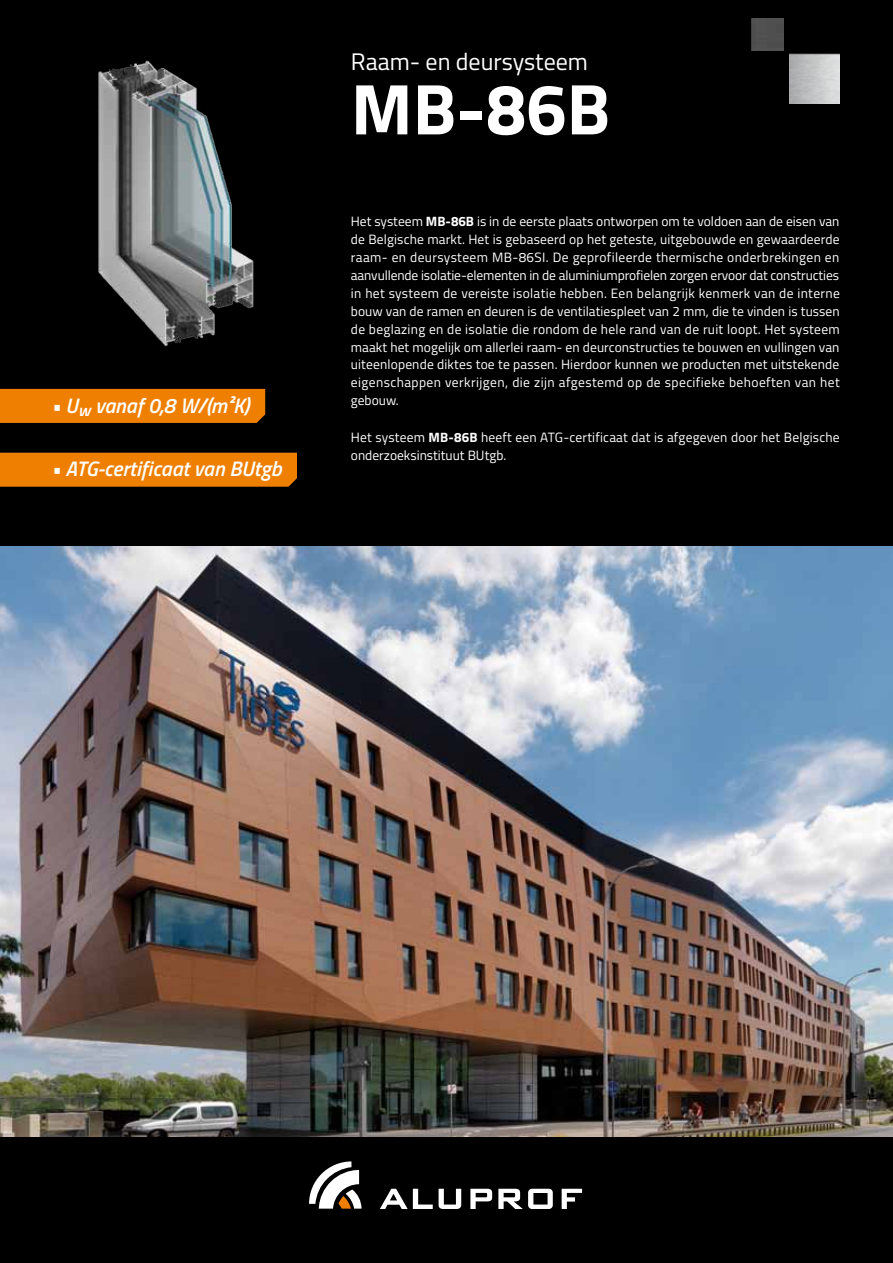
<style>
.page{position:relative;width:893px;height:1263px;background:#000}
.page>*{position:absolute;margin:0;border:0;box-sizing:border-box;transform-origin:0 0}
.t1{font:600 72px "Titillium";color:#fff}
.t2{font:24px "Titillium";color:#fff}
.t3{font:italic 600 21px "Titillium";color:#fff}
.t4{font:13.5px/18px "Titillium";letter-spacing:.015em;color:#fff;text-align:justify}
.s1{font-weight:600}
</style>
<div class="page">
<img style="left:98px;top:60px;width:156px;height:287px">
<img style="left:0;top:547px;width:893px;height:589px">
<svg style="left:309px;top:1161px;width:52px;height:47px"></svg>
<svg style="left:439px;top:1189px;width:22px;height:20px"></svg>
<svg style="left:380px;top:1189px;width:53px;height:20px"></svg>
<svg style="left:470px;top:1189px;width:22px;height:20px"></svg>
<svg style="left:498px;top:1189px;width:55px;height:20px"></svg>
<svg style="left:562px;top:1189px;width:20px;height:20px"></svg>
<img style="left:752px;top:19px;width:31px;height:31px">
<img style="left:789px;top:54px;width:51px;height:50px">
<div style="left:0;top:453px;width:297px;height:34px;background:#ee7f00"></div>
<div style="left:0;top:389px;width:265px;height:34px;background:#ee7f00"></div>
<h3 class="t3" style="left:51px;top:389px;width:199px">• U<sub>w</sub> vanaf 0,8 W/(m²K)</h3>
<h3 class="t3" style="left:51px;top:452px;width:232px">• ATG-certificaat van BUtgb</h3>
<h2 class="t2" style="left:351px;top:44px;width:239px">Raam- en deursysteem</h2>
<h1 class="t1" style="left:351px;top:54px;width:261px">MB-86B</h1>
<p class="t4" style="left:351px;top:211px;width:490px">Het systeem <span class="s1">MB-86B</span> is in de eerste plaats ontworpen om te voldoen aan de eisen van de Belgische markt. Het is gebaseerd op het geteste, uitgebouwde en gewaardeerde raam- en deursysteem MB-86SI. De geprofileerde thermische onderbrekingen en aanvullende isolatie-elementen in de aluminiumprofielen zorgen ervoor dat constructies in het systeem de vereiste isolatie hebben. Een belangrijk kenmerk van de interne bouw van de ramen en deuren is de ventilatiespleet van 2 mm, die te vinden is tussen de beglazing en de isolatie die rondom de hele rand van de ruit loopt. Het systeem maakt het mogelijk om allerlei raam- en deurconstructies te bouwen en vullingen van uiteenlopende diktes toe te passen. Hierdoor kunnen we producten met uitstekende eigenschappen verkrijgen, die zijn afgestemd op de specifieke behoeften van het gebouw.</p>
<p class="t4" style="left:351px;top:427px;width:490px">Het systeem <span class="s1">MB-86B</span> heeft een ATG-certificaat dat is afgegeven door het Belgische onderzoeksinstituut BUtgb.</p>
</div>
